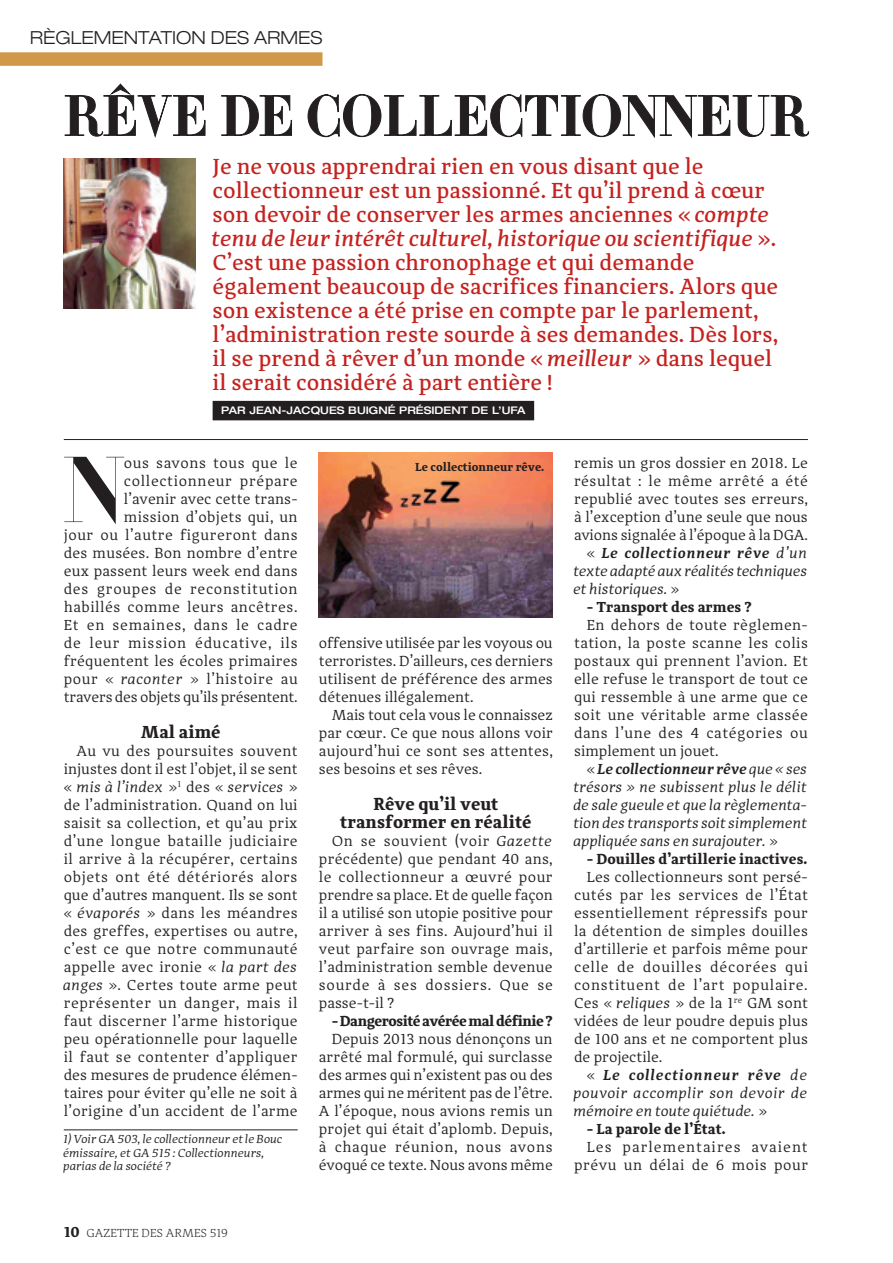
<style>
.page{position:relative;width:893px;height:1263px;background:#fff}
.page>*{position:absolute;margin:0;border:0;box-sizing:border-box;transform-origin:0 0}
.GA-Texte___Lettrine{font:87px "Domani CP";color:#231f20}
.Réglo-Titre{font:52.95px "Domani CP";letter-spacing:.01em;color:#231f20}
.GA-Châpo{font:500 22.5px/24px "Adagio Serif";color:#c4221f}
.GA-Intertitre{font:700 18px/18px "Adagio Serif";color:#231f20;text-align:center}
.t1{font:300 expanded 18px "Helvetica Neue";color:#231f20}
.GA-Texte_courant{font:15px/18px "Adagio Serif";letter-spacing:.01em;color:#231f20;text-align:justify}
.GA-Texte___Lettrine-2{font:15px/18px "Adagio Serif";letter-spacing:.035em;color:#231f20;text-align:right}
.GA-Texte_courant-2{font:italic 15px/18px "Adagio Serif";color:#231f20;text-align:justify}
.GA-Texte_courant-3{font:700 15px "Adagio Serif";color:#231f20}
.GA-Texte_courant-4{font:15px/18px "Adagio Serif";letter-spacing:.06em;color:#231f20;text-align:right}
.GA-Texte_courant-5{font:700 15px "Adagio Serif";letter-spacing:-.035em;color:#231f20}
.GA-Notes{font:italic 12px/13.5px "Adagio Serif";color:#231f20}
.GA-Légende{font:700 12px "Adagio Serif";color:#231f20}
.t2{font:300 12px "Adagio Serif";letter-spacing:.01em;color:#231f20}
.GA-Auteur_Article{font:500 expanded 10.5px "Helvetica Neue";color:#fff}
.s1{font-style:italic}
.s2{font-style:normal}
.s3{font-weight:600}
.s4{font-weight:700;font-size:15px}
</style>
<div class="page">
<div style="left:0;top:52px;width:322px;height:14px;background:#d19849"></div>
<svg style="left:64px;top:83px;width:142px;height:55px"></svg>
<svg style="left:221px;top:95px;width:71px;height:41px"></svg>
<svg style="left:307px;top:94px;width:502px;height:44px"></svg>
<div style="left:213px;top:401px;width:321px;height:19px;background:#231f20"></div>
<hr style="left:64px;top:439px;width:744px;height:1px;background:#231f20">
<img style="left:64px;top:159px;width:132px;height:149px">
<hr style="left:64px;top:1129px;width:234px;height:1px;background:#231f20">
<img style="left:319px;top:453px;width:234px;height:164px">
<p class="t1" style="left:30px;top:27px;width:294px">RÈGLEMENTATION DES ARMES</p>
<p class="Réglo-Titre" style="left:64px;top:83px;width:746px">RÊVE DE COLLECTIONNEUR</p>
<p class="GA-Châpo" style="left:213px;top:154px;width:567px">Je ne vous apprendrai rien en vous disant que le collectionneur est un passionné. Et qu’il prend à cœur son devoir de conserver les armes anciennes « <span class="s1">compte tenu de leur intérêt culturel, historique ou scientifique</span> ».<br>C’est une passion chronophage et qui demande également beaucoup de sacrifices financiers. Alors que son existence a été prise en compte par le parlement, l’administration reste sourde à ses demandes. Dès lors, il se prend à rêver d’un monde « <span class="s1">meilleur</span> » dans lequel il serait considéré à part entière !</p>
<p class="GA-Auteur_Article" style="left:221px;top:404px;width:306px">PAR JEAN-JACQUES BUIGNÉ PRÉSIDENT DE L’UFA</p>
<p class="GA-Texte___Lettrine" style="left:64px;top:436px;width:62px">N</p>
<p class="GA-Texte___Lettrine-2" style="left:64px;top:454px;width:236px">ous savons tous que le collectionneur prépare<br>l’avenir avec cette trans-<br>mission d’objets qui, un<br>jour ou l’autre figureront dans des musées. Bon nombre d’entre eux passent leurs week end dans des groupes de reconstitution habillés comme leurs ancêtres.<br>Et en semaines, dans le cadre de leur mission éducative, ils fréquentent les écoles primaires pour « <span class="s1">raconter</span> » l’histoire au travers des objets qu’ils présentent.</p>
<p class="GA-Intertitre" style="left:141px;top:723px;width:81px">Mal aimé</p>
<p class="GA-Texte_courant" style="left:64px;top:742px;width:235px;text-indent:13px">Au vu des poursuites souvent injustes dont il est l’objet, il se sent « <span class="s1">mis à l’index</span> »<sup>1</sup> des « <span class="s1">services</span> » de l’administration. Quand on lui saisit sa collection, et qu’au prix d’une longue bataille judiciaire il arrive à la récupérer, certains objets ont été détériorés alors que d’autres manquent. Ils se sont « <span class="s1">évaporés</span> » dans les méandres des greffes, expertises ou autre, c’est ce que notre communauté appelle avec ironie « <span class="s1">la part des anges</span> ». Certes toute arme peut représenter un danger, mais il faut discerner l’arme historique peu opérationnelle pour laquelle il faut se contenter d’appliquer des mesures de prudence élémen&shy;taires pour éviter qu’elle ne soit à l’origine d’un accident de l’arme</p>
<p class="GA-Notes" style="left:64px;top:1133px;width:221px">1) Voir GA 503, le collectionneur et le Bouc émissaire, et GA 515 : Collectionneurs, parias de la société ?</p>
<p class="GA-Légende" style="left:415px;top:459px;width:131px">Le collectionneur rêve.</p>
<p class="GA-Texte_courant" style="left:319px;top:634px;width:236px">offensive utilisée par les voyous ou terroristes. D’ailleurs, ces derniers utilisent de préférence des armes détenues illégalement.</p>
<p class="GA-Texte_courant" style="left:319px;top:706px;width:235px;text-indent:13px">Mais tout cela vous le connaissez par cœur. Ce que nous allons voir aujourd’hui ce sont ses attentes, ses besoins et ses rêves.</p>
<p class="GA-Intertitre" style="left:340px;top:795px;width:193px">Rêve qu’il veut transformer en réalité</p>
<p class="GA-Texte_courant" style="left:319px;top:832px;width:235px;text-indent:13px">On se souvient (voir <span class="s1">Gazette </span>précédente) que pendant 40 ans, le collectionneur a œuvré pour prendre sa place. Et de quelle façon il a utilisé son utopie positive pour arriver à ses fins. Aujourd’hui il veut parfaire son ouvrage mais, l’administration semble devenue sourde à ses dossiers. Que se passe-t-il ?</p>
<p class="GA-Texte_courant-5" style="left:332px;top:1011px;width:223px">- Dangerosité avérée mal définie?</p>
<p class="GA-Texte_courant" style="left:319px;top:1030px;width:235px;text-indent:13px">Depuis 2013 nous dénonçons un arrêté mal formulé, qui surclasse des armes qui n’existent pas ou des armes qui ne méritent pas de l’être.<br>A l’époque, nous avions remis un projet qui était d’aplomb. Depuis, à chaque réunion, nous avons évoqué ce texte. Nous avons même</p>
<p class="GA-Texte_courant" style="left:574px;top:454px;width:235px">remis un gros dossier en 2018. Le résultat : le même arrêté a été republié avec toutes ses erreurs, à l’exception d’une seule que nous avions signalée à l’époque à la DGA.</p>
<p class="GA-Texte_courant-2" style="left:574px;top:544px;width:235px;text-indent:13px"><span class="s2">«</span> <span class="s3">Le collectionneur rêve</span> d’un texte adapté aux réalités techniques et historiques. <span class="s2">»</span></p>
<p class="GA-Texte_courant-3" style="left:587px;top:597px;width:167px">- Transport des armes ?</p>
<p class="GA-Texte_courant" style="left:574px;top:616px;width:236px;text-indent:13px">En dehors de toute règlemen&shy;tation, la poste scanne les colis postaux qui prennent l’avion. Et elle refuse le transport de tout ce qui ressemble à une arme que ce soit une véritable arme classée dans l’une des 4 catégories ou simplement un jouet.</p>
<p class="GA-Texte_courant-2" style="left:574px;top:760px;width:235px;text-indent:13px"><span class="s2">«</span> <span class="s3">Le collectionneur rêve</span> que « ses trésors » ne subissent plus le délit de sale gueule et que la règlementa&shy;tion des transports soit simplement appliquée sans en surajouter. <span class="s2">»</span></p>
<p class="GA-Texte_courant-3" style="left:587px;top:849px;width:222px">- Douilles d’artillerie inactives.</p>
<p class="GA-Texte_courant" style="left:574px;top:868px;width:235px;text-indent:13px">Les collectionneurs sont persé&shy;cutés par les services de l’État essentiellement répressifs pour la détention de simples douilles d’artillerie et parfois même pour celle de douilles décorées qui constituent de l’art populaire.<br>Ces « <span class="s1">reliques</span> » de la 1<sup>re</sup> GM sont vidées de leur poudre depuis plus de 100 ans et ne comportent plus de projectile.</p>
<p class="GA-Texte_courant-2" style="left:574px;top:1066px;width:235px;text-indent:13px"><span class="s2">«</span> <span class="s3">Le collectionneur rêve</span> de pouvoir accomplir son devoir de mémoire en toute quiétude. <span class="s2">»</span></p>
<p class="GA-Texte_courant-3" style="left:587px;top:1119px;width:140px">- La parole de l’État.</p>
<p class="GA-Texte_courant-4" style="left:574px;top:1138px;width:236px">Les parlementaires avaient prévu un délai de 6 mois pour</p>
<p class="t2" style="left:64px;top:1226px;width:166px"><span class="s4">10</span> GAZETTE DES ARMES 519</p>
</div>
